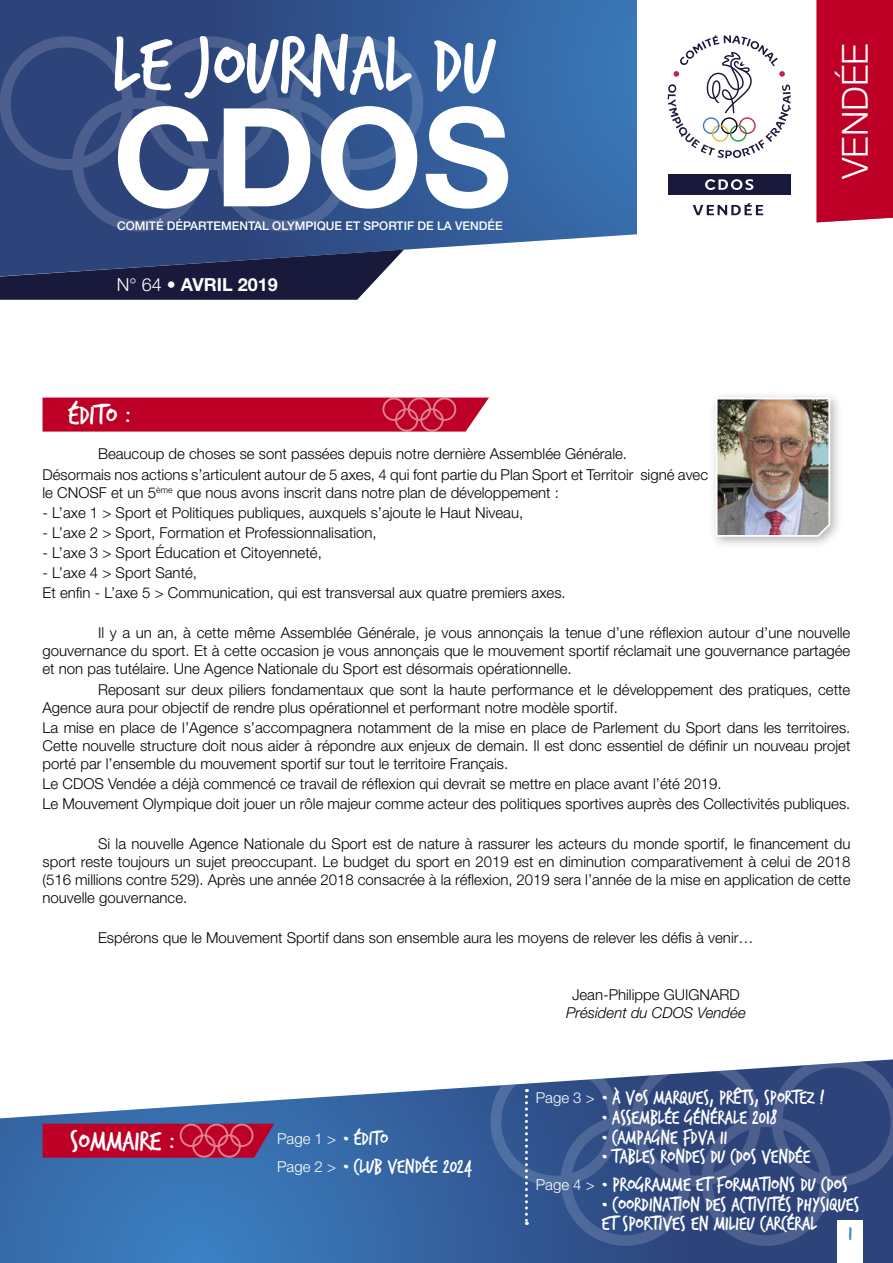
<style>
.page{position:relative;width:893px;height:1263px;background:#fff}
.page>*{position:absolute;margin:0;border:0;box-sizing:border-box;transform-origin:0 0}
.t1{font:700 137.1px "Helvetica Neue";color:#fff}
.t2{font:85.8px "Trash Hand";color:#fff}
.t3{font:300 36px "Helvetica Neue";color:#fff}
.t4{font:30px "Trash Hand";color:#fff}
.t5{font:21px/19.5px "Trash Hand";color:#fff}
.t6{font:21px "Trash Hand";color:#3a83c6}
.t7{font:700 18px "Helvetica Neue";color:#fff}
.t8{font:300 15px/18px "Helvetica Neue";color:#000;text-align:justify}
.t9{font:300 15px "Helvetica Neue";color:#fff}
.t10{font:500 12px "Helvetica Neue";color:#fff}
.s1{font-weight:300}
.s2{font-family:"Trash Hand";font-weight:400;font-size:21px}
.s3{font-family:"Helvetica Neue";font-weight:300;font-size:15px}
.s4{font-style:italic}
</style>
<div class="page">
<svg style="left:0;top:1086px;width:893px;height:177px;background:#4977af"></svg>
<svg style="left:0;top:0;width:823px;height:250px;background:#38639d"></svg>
<div style="left:637px;top:0;width:179px;height:257px;background:#fff"></div>
<svg style="left:693px;top:203px;width:70px;height:12px"></svg>
<svg style="left:668px;top:35px;width:123px;height:123px"></svg>
<div style="left:668px;top:174px;width:122px;height:21px;background:#191a3b"></div>
<svg style="left:705px;top:179px;width:48px;height:11px"></svg>
<div style="left:816px;top:0;width:77px;height:222px;background:#be0027"></div>
<svg style="left:0;top:250px;width:404px;height:50px;background:#2d3458"></svg>
<div style="left:709px;top:391px;width:135px;height:159px;background:#000;opacity:.3"></div>
<img style="left:715px;top:397px;width:117px;height:141px">
<svg style="left:43px;top:398px;width:446px;height:34px;background:#c10e33"></svg>
<svg style="left:0;top:36px;width:423px;height:195px;background:#355086"></svg>
<svg style="left:490px;top:1059px;width:403px;height:187px;background:#445c8e"></svg>
<svg style="left:43px;top:1124px;width:231px;height:34px;background:#b90f36"></svg>
<svg style="left:525px;top:1089px;width:3px;height:136px"></svg>
<div style="left:838px;top:1220px;width:25px;height:43px;background:#fff"></div>
<p class="t2" style="left:113px;top:22px;width:385px">LE JOURNAL DU</p>
<p class="t1" style="left:113px;top:73px;width:400px">CDOS</p>
<p class="t10" style="left:117px;top:219px;width:387px">COMITÉ DÉPARTEMENTAL OLYMPIQUE ET SPORTIF DE LA VENDÉE</p>
<p class="t7" style="left:117px;top:274px;width:162px"><span class="s1">N° 64 •</span> AVRIL 2019</p>
<p class="t4" style="left:68px;top:400px;width:64px">ÉDITO :</p>
<p class="t3" style="left:833px;top:179px;width:137px;rotate:-90deg">VENDÉE</p>
<p class="t8" style="left:98px;top:445px;width:531px">Beaucoup de choses se sont passées depuis notre dernière Assemblée Générale.</p>
<p class="t8" style="left:43px;top:465px;width:667px">Désormais nos actions s’articulent autour de 5 axes, 4 qui font partie du Plan Sport et Territoir signé avec le CNOSF et un 5<sup>ème</sup> que nous avons inscrit dans notre plan de développement :</p>
<p class="t8" style="left:43px;top:503px;width:482px">- L’axe 1 &gt; Sport et Politiques publiques, auxquels s’ajoute le Haut Niveau,</p>
<p class="t8" style="left:43px;top:523px;width:336px">- L’axe 2 &gt; Sport, Formation et Professionnalisation,</p>
<p class="t8" style="left:43px;top:543px;width:281px">- L’axe 3 &gt; Sport Éducation et Citoyenneté,</p>
<p class="t8" style="left:43px;top:563px;width:156px">- L’axe 4 &gt; Sport Santé,</p>
<p class="t8" style="left:43px;top:583px;width:525px">Et enfin - L’axe 5 &gt; Communication, qui est transversal aux quatre premiers axes.</p>
<p class="t8" style="left:43px;top:624px;width:809px;text-indent:55px">Il y a un an, à cette même Assemblée Générale, je vous annonçais la tenue d’une réflexion autour d’une nouvelle gouvernance du sport. Et à cette occasion je vous annonçais que le mouvement sportif réclamait une gouvernance partagée et non pas tutélaire. Une Agence Nationale du Sport est désormais opérationnelle.</p>
<p class="t8" style="left:43px;top:680px;width:809px;text-indent:55px">Reposant sur deux piliers fondamentaux que sont la haute performance et le développement des pratiques, cette<br>Agence aura pour objectif de rendre plus opérationnel et performant notre modèle sportif.</p>
<p class="t8" style="left:43px;top:718px;width:809px">La mise en place de l’Agence s’accompagnera notamment de la mise en place de Parlement du Sport dans les territoires.<br>Cette nouvelle structure doit nous aider à répondre aux enjeux de demain. Il est donc essentiel de définir un nouveau projet porté par l’ensemble du mouvement sportif sur tout le territoire Français.</p>
<p class="t8" style="left:43px;top:774px;width:681px">Le CDOS Vendée a déjà commencé ce travail de réflexion qui devrait se mettre en place avant l’été 2019.</p>
<p class="t8" style="left:43px;top:794px;width:809px">Le Mouvement Olympique doit jouer un rôle majeur comme acteur des politiques sportives auprès des Collectivités publiques.</p>
<p class="t8" style="left:43px;top:834px;width:809px;text-indent:55px">Si la nouvelle Agence Nationale du Sport est de nature à rassurer les acteurs du monde sportif, le financement du sport reste toujours un sujet preoccupant. Le budget du sport en 2019 est en diminution comparativement à celui de 2018 (516 millions contre 529). Après une année 2018 consacrée à la réflexion, 2019 sera l’année de la mise en application de cette nouvelle gouvernance.</p>
<p class="t8" style="left:98px;top:929px;width:657px">Espérons que le Mouvement Sportif dans son ensemble aura les moyens de relever les défis à venir…</p>
<p class="t4" style="left:70px;top:1126px;width:106px">SOMMAIRE :</p>
<p class="t9" style="left:277px;top:1129px;width:113px">Page 1 &gt; <span class="s2">• ÉDITO</span></p>
<p class="t5" style="left:277px;top:1157px;width:197px"><span class="s3">Page 2 &gt;</span> • CLUB VENDÉE 2024</p>
<p class="t8" style="left:566px;top:986px;width:181px;text-align:center">Jean-Philippe GUIGNARD<br><span class="s4">Président du CDOS Vendée</span></p>
<p class="t5" style="left:536px;top:1089px;width:290px"><span class="s3">Page 3 &gt;</span> • À VOS MARQUES, PRÊTS, SPORTEZ !</p>
<p class="t5" style="left:602px;top:1108px;width:177px">• ASSEMBLÉE GÉNÉRALE 2018</p>
<p class="t5" style="left:602px;top:1128px;width:127px">• CAMPAGNE FDVA II</p>
<p class="t5" style="left:602px;top:1147px;width:210px">• TABLES RONDES DU CDOS VENDÉE</p>
<p class="t5" style="left:536px;top:1175px;width:313px"><span class="s3">Page 4 &gt;</span> • PROGRAMME ET FORMATIONS DU CDOS</p>
<p class="t5" style="left:602px;top:1195px;width:259px">• COORDINATION DES ACTIVITÉS PHYSIQUES<br>ET SPORTIVES EN MILIEU CARCÉRAL</p>
<p class="t6" style="left:848px;top:1223px;width:6px">1</p>
</div>
